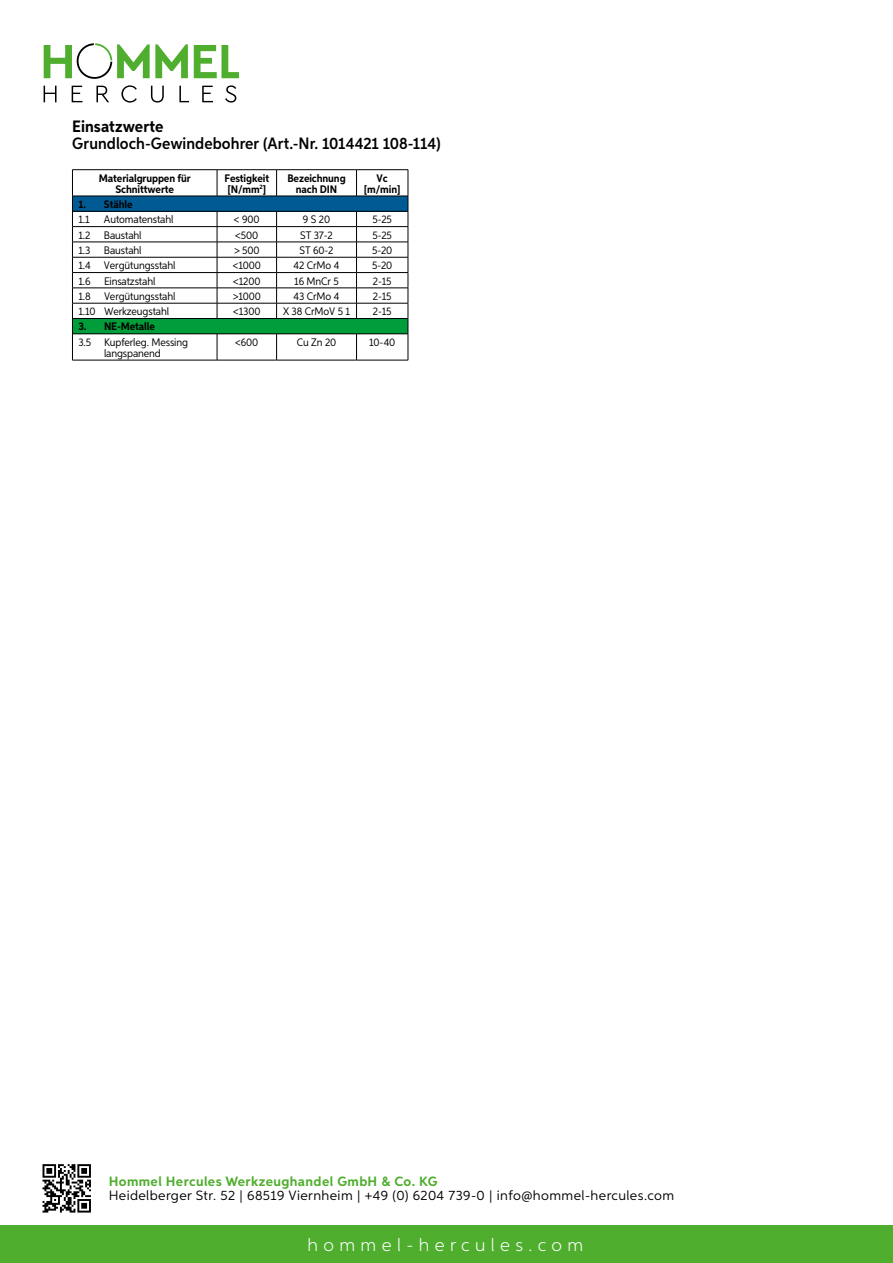
<style>
.page{position:relative;width:893px;height:1263px;background:#fff}
.page>*{position:absolute;margin:0;border:0;box-sizing:border-box;transform-origin:0 0}
.t1{font:300 18px "Aspira";letter-spacing:.3em;color:#fff}
.t2{font:600 16.5px "Aspira Nar";letter-spacing:.005em;color:#000}
.t3{font:700 16.5px "Aspira Nar";letter-spacing:.005em;color:#000}
.t4{font:13.5px "Aspira";letter-spacing:.03em;color:#000}
.t5{font:700 13.5px "Aspira";letter-spacing:.03em;color:#50ae2f}
.t6{font:10.95px/10.9px "Aspira Nar";letter-spacing:-.01em;color:#000;text-align:center}
.t7{font:700 10.95px/10.9px "Aspira Nar";letter-spacing:-.01em;color:#000;text-align:center}
</style>
<div class="page">
<div style="left:0;top:1226px;width:893px;height:37px;background:#50ae2f"></div>
<svg style="left:43px;top:1164px;width:48px;height:48px"></svg>
<svg style="left:194px;top:45px;width:45px;height:33px"></svg>
<svg style="left:44px;top:43px;width:144px;height:36px"></svg>
<svg style="left:44px;top:86px;width:13px;height:16px"></svg>
<svg style="left:72px;top:86px;width:10px;height:16px"></svg>
<svg style="left:96px;top:86px;width:13px;height:16px"></svg>
<svg style="left:121px;top:85px;width:16px;height:18px"></svg>
<svg style="left:151px;top:86px;width:13px;height:17px"></svg>
<svg style="left:179px;top:86px;width:10px;height:16px"></svg>
<svg style="left:202px;top:86px;width:11px;height:16px"></svg>
<svg style="left:225px;top:85px;width:11px;height:18px"></svg>
<div style="left:72px;top:196px;width:336px;height:15px;background:#005b94"></div>
<div style="left:72px;top:318px;width:336px;height:16px;background:#009d3a"></div>
<hr style="left:72px;top:169px;width:145px;height:1px;background:#000">
<hr style="left:217px;top:169px;width:60px;height:1px;background:#000">
<svg style="left:217px;top:170px;width:1px;height:26px"></svg>
<hr style="left:277px;top:169px;width:80px;height:1px;background:#000">
<svg style="left:276px;top:170px;width:1px;height:26px"></svg>
<hr style="left:357px;top:169px;width:51px;height:1px;background:#000">
<svg style="left:356px;top:170px;width:1px;height:26px"></svg>
<hr style="left:72px;top:196px;width:145px;height:1px;background:#000">
<hr style="left:217px;top:196px;width:60px;height:1px;background:#000">
<hr style="left:277px;top:196px;width:80px;height:1px;background:#000">
<hr style="left:357px;top:196px;width:51px;height:1px;background:#000">
<hr style="left:72px;top:211px;width:145px;height:1px;background:#000">
<hr style="left:217px;top:211px;width:60px;height:1px;background:#000">
<hr style="left:277px;top:211px;width:80px;height:1px;background:#000">
<hr style="left:357px;top:211px;width:51px;height:1px;background:#000">
<hr style="left:72px;top:226px;width:145px;height:1px;background:#000">
<hr style="left:217px;top:226px;width:60px;height:1px;background:#000">
<hr style="left:277px;top:226px;width:80px;height:1px;background:#000">
<hr style="left:357px;top:226px;width:51px;height:1px;background:#000">
<hr style="left:72px;top:242px;width:145px;height:1px;background:#000">
<hr style="left:217px;top:242px;width:60px;height:1px;background:#000">
<hr style="left:277px;top:242px;width:80px;height:1px;background:#000">
<hr style="left:357px;top:242px;width:51px;height:1px;background:#000">
<hr style="left:72px;top:257px;width:145px;height:1px;background:#000">
<hr style="left:217px;top:257px;width:60px;height:1px;background:#000">
<hr style="left:277px;top:257px;width:80px;height:1px;background:#000">
<hr style="left:357px;top:257px;width:51px;height:1px;background:#000">
<hr style="left:72px;top:272px;width:145px;height:1px;background:#000">
<hr style="left:217px;top:272px;width:60px;height:1px;background:#000">
<hr style="left:277px;top:272px;width:80px;height:1px;background:#000">
<hr style="left:357px;top:272px;width:51px;height:1px;background:#000">
<hr style="left:72px;top:288px;width:145px;height:1px;background:#000">
<hr style="left:217px;top:288px;width:60px;height:1px;background:#000">
<hr style="left:277px;top:288px;width:80px;height:1px;background:#000">
<hr style="left:357px;top:288px;width:51px;height:1px;background:#000">
<hr style="left:72px;top:303px;width:145px;height:1px;background:#000">
<hr style="left:217px;top:303px;width:60px;height:1px;background:#000">
<svg style="left:217px;top:211px;width:1px;height:107px"></svg>
<hr style="left:277px;top:303px;width:80px;height:1px;background:#000">
<svg style="left:276px;top:211px;width:1px;height:107px"></svg>
<hr style="left:357px;top:303px;width:51px;height:1px;background:#000">
<svg style="left:356px;top:211px;width:1px;height:107px"></svg>
<hr style="left:72px;top:318px;width:145px;height:1px;background:#000">
<hr style="left:217px;top:318px;width:60px;height:1px;background:#000">
<hr style="left:277px;top:318px;width:80px;height:1px;background:#000">
<hr style="left:357px;top:318px;width:51px;height:1px;background:#000">
<hr style="left:72px;top:334px;width:145px;height:1px;background:#000">
<svg style="left:72px;top:170px;width:1px;height:190px"></svg>
<hr style="left:72px;top:360px;width:145px;height:1px;background:#000">
<hr style="left:217px;top:334px;width:60px;height:1px;background:#000">
<svg style="left:217px;top:334px;width:1px;height:26px"></svg>
<hr style="left:217px;top:360px;width:60px;height:1px;background:#000">
<hr style="left:277px;top:334px;width:80px;height:1px;background:#000">
<svg style="left:276px;top:334px;width:1px;height:26px"></svg>
<hr style="left:277px;top:360px;width:80px;height:1px;background:#000">
<hr style="left:357px;top:334px;width:51px;height:1px;background:#000">
<svg style="left:356px;top:335px;width:1px;height:25px"></svg>
<svg style="left:408px;top:170px;width:1px;height:190px"></svg>
<hr style="left:357px;top:360px;width:51px;height:1px;background:#000">
<h2 class="t3" style="left:72px;top:116px;width:93px">Einsatzwerte</h2>
<h2 class="t2" style="left:72px;top:133px;width:370px">Grundloch-Gewindebohrer (Art.-Nr. 1014421 108-114)</h2>
<p class="t7" style="left:99px;top:172px;width:93px">Materialgruppen für<br>Schnittwerte</p>
<p class="t7" style="left:224px;top:172px;width:46px;text-align:left">Festigkeit [N/mm<sup>2</sup>]</p>
<p class="t7" style="left:287px;top:172px;width:60px">Bezeichnung nach DIN</p>
<p class="t7" style="left:364px;top:172px;width:38px">Vc [m/min]</p>
<p class="t7" style="left:78px;top:199px;width:56px">1. Stähle</p>
<p class="t6" style="left:78px;top:214px;width:13px">1.1</p>
<p class="t6" style="left:104px;top:214px;width:71px">Automatenstahl</p>
<p class="t6" style="left:234px;top:214px;width:27px">&lt; 900</p>
<p class="t6" style="left:303px;top:214px;width:29px">9 S 20</p>
<p class="t6" style="left:372px;top:214px;width:21px">5-25</p>
<p class="t6" style="left:78px;top:229px;width:65px">1.2 Baustahl</p>
<p class="t6" style="left:235px;top:229px;width:25px">&lt;500</p>
<p class="t6" style="left:300px;top:229px;width:34px">ST 37-2</p>
<p class="t6" style="left:372px;top:229px;width:21px">5-25</p>
<p class="t6" style="left:78px;top:244px;width:65px">1.3 Baustahl</p>
<p class="t6" style="left:234px;top:244px;width:27px">&gt; 500</p>
<p class="t6" style="left:300px;top:244px;width:35px">ST 60-2</p>
<p class="t6" style="left:372px;top:244px;width:22px">5-20</p>
<p class="t6" style="left:78px;top:260px;width:98px">1.4 Vergütungsstahl</p>
<p class="t6" style="left:233px;top:260px;width:30px">&lt;1000</p>
<p class="t6" style="left:294px;top:260px;width:47px">42 CrMo 4</p>
<p class="t6" style="left:372px;top:260px;width:22px">5-20</p>
<p class="t6" style="left:78px;top:275px;width:78px">1.6 Einsatzstahl</p>
<p class="t6" style="left:233px;top:275px;width:29px">&lt;1200</p>
<p class="t6" style="left:294px;top:275px;width:46px">16 MnCr 5</p>
<p class="t6" style="left:373px;top:275px;width:20px">2-15</p>
<p class="t6" style="left:78px;top:290px;width:98px">1.8 Vergütungsstahl</p>
<p class="t6" style="left:233px;top:290px;width:30px">&gt;1000</p>
<p class="t6" style="left:294px;top:290px;width:47px">43 CrMo 4</p>
<p class="t6" style="left:373px;top:290px;width:20px">2-15</p>
<p class="t6" style="left:78px;top:306px;width:92px">1.10 Werkzeugstahl</p>
<p class="t6" style="left:233px;top:306px;width:29px">&lt;1300</p>
<p class="t6" style="left:283px;top:306px;width:69px">X 38 CrMoV 5 1</p>
<p class="t6" style="left:373px;top:306px;width:20px">2-15</p>
<p class="t7" style="left:78px;top:321px;width:78px">3. NE-Metalle</p>
<p class="t6" style="left:78px;top:336px;width:111px">3.5 Kupferleg. Messing langspanend</p>
<p class="t6" style="left:235px;top:336px;width:25px">&lt;600</p>
<p class="t6" style="left:297px;top:336px;width:41px">Cu Zn 20</p>
<p class="t6" style="left:369px;top:336px;width:28px">10- 40</p>
<p class="t5" style="left:109px;top:1172px;width:330px">Hommel Hercules Werkzeughandel GmbH &amp; Co. KG</p>
<p class="t4" style="left:109px;top:1187px;width:567px">Heidelberger Str. 52 | 68519 Viernheim | +49 (0) 6204 739-0 | info@hommel-hercules.com</p>
<h1 class="t1" style="left:307px;top:1234px;width:277px">hommel-hercules.com</h1>
</div>
